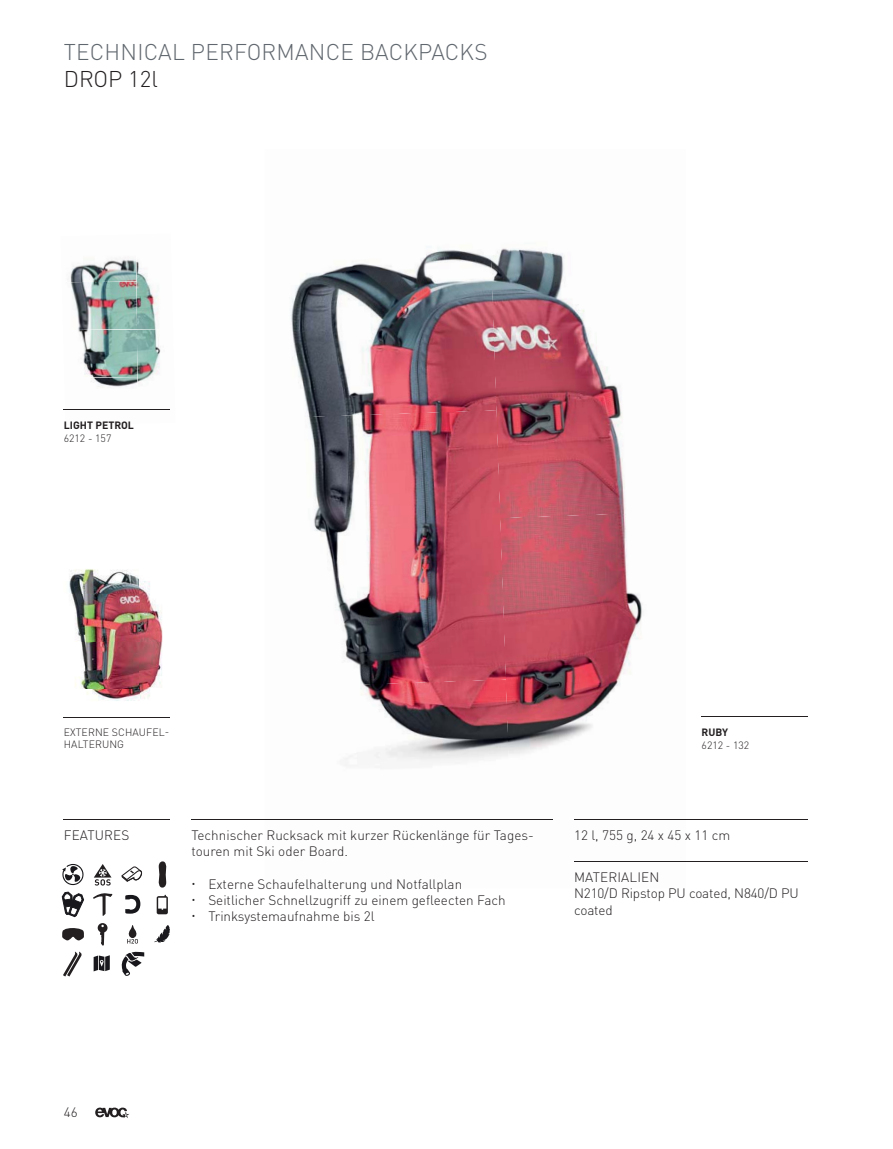
<style>
.page{position:relative;width:893px;height:1149px;background:#fff}
.page>*{position:absolute;margin:0;border:0;box-sizing:border-box;transform-origin:0 0}
.t1{font:300 22.5px "DINOT";letter-spacing:.01em;color:#60676e}
.t2{font:300 22.5px "DINOT";color:#231f20}
.t3{font:300 13.5px/16.2px "DINOT";color:#231f20}
.t4{font:300 10.5px/12.6px "DINOT";letter-spacing:.01em;color:#231f20}
.t5{font:700 10.5px "DINOT";color:#231f20}
</style>
<div class="page">
<svg style="left:95px;top:1107px;width:34px;height:10px"></svg>
<hr style="left:702px;top:716px;width:106px;height:1px;background:#231f20">
<img style="left:290px;top:249px;width:197px;height:161px">
<img style="left:487px;top:248px;width:139px;height:263px">
<img style="left:306px;top:410px;width:200px;height:269px">
<img style="left:500px;top:511px;width:143px;height:243px">
<img style="left:345px;top:679px;width:168px;height:87px">
<hr style="left:64px;top:819px;width:106px;height:1px;background:#231f20">
<img style="left:69px;top:569px;width:94px;height:132px">
<img style="left:70px;top:257px;width:89px;height:72px">
<img style="left:63px;top:329px;width:74px;height:81px">
<img style="left:137px;top:329px;width:24px;height:55px">
<hr style="left:64px;top:409px;width:106px;height:1px;background:#231f20">
<hr style="left:574px;top:819px;width:234px;height:1px;background:#231f20">
<svg style="left:121px;top:951px;width:23px;height:24px"></svg>
<svg style="left:62px;top:864px;width:22px;height:20px"></svg>
<svg style="left:62px;top:891px;width:22px;height:26px"></svg>
<svg style="left:62px;top:928px;width:22px;height:12px"></svg>
<svg style="left:94px;top:864px;width:18px;height:21px"></svg>
<svg style="left:93px;top:893px;width:19px;height:22px"></svg>
<svg style="left:98px;top:923px;width:10px;height:22px"></svg>
<svg style="left:121px;top:866px;width:21px;height:15px"></svg>
<svg style="left:125px;top:894px;width:15px;height:19px"></svg>
<svg style="left:94px;top:955px;width:16px;height:16px"></svg>
<svg style="left:159px;top:861px;width:7px;height:26px"></svg>
<svg style="left:157px;top:894px;width:11px;height:20px"></svg>
<svg style="left:127px;top:925px;width:11px;height:18px"></svg>
<svg style="left:63px;top:951px;width:19px;height:25px"></svg>
<svg style="left:154px;top:925px;width:16px;height:17px"></svg>
<hr style="left:574px;top:861px;width:234px;height:1px;background:#231f20">
<hr style="left:191px;top:819px;width:362px;height:1px;background:#231f20">
<hr style="left:64px;top:717px;width:106px;height:1px;background:#231f20">
<h1 class="t1" style="left:64px;top:44px;width:425px">TECHNICAL PERFORMANCE BACKPACKS</h1>
<h1 class="t2" style="left:64px;top:71px;width:96px">DROP 12l</h1>
<p class="t5" style="left:64px;top:419px;width:72px">LIGHT PETROL</p>
<p class="t4" style="left:64px;top:433px;width:49px">6212 - 157</p>
<p class="t4" style="left:64px;top:726px;width:107px">EXTERNE SCHAUFEL-<br>HALTERUNG</p>
<p class="t3" style="left:64px;top:828px;width:67px">FEATURES</p>
<p class="t3" style="left:191px;top:828px;width:344px">Technischer Rucksack mit kurzer Rückenlänge für Tages&shy;touren mit Ski oder Board.</p>
<p class="t3" style="left:208px;top:877px;width:299px">Externe Schaufelhalterung und Notfallplan<br>Seitlicher Schnellzugriff zu einem gefleecten Fach<br>Trinksystemaufnahme bis 2l</p>
<p class="t5" style="left:702px;top:726px;width:28px">RUBY</p>
<p class="t4" style="left:702px;top:739px;width:49px">6212 - 132</p>
<p class="t3" style="left:574px;top:828px;width:158px">12 l, 755 g, 24 x 45 x 11 cm</p>
<p class="t3" style="left:574px;top:870px;width:226px">MATERIALIEN<br>N210/D Ripstop PU coated, N840/D PU coated</p>
<p class="t3" style="left:64px;top:1105px;width:15px">46</p>
</div>
